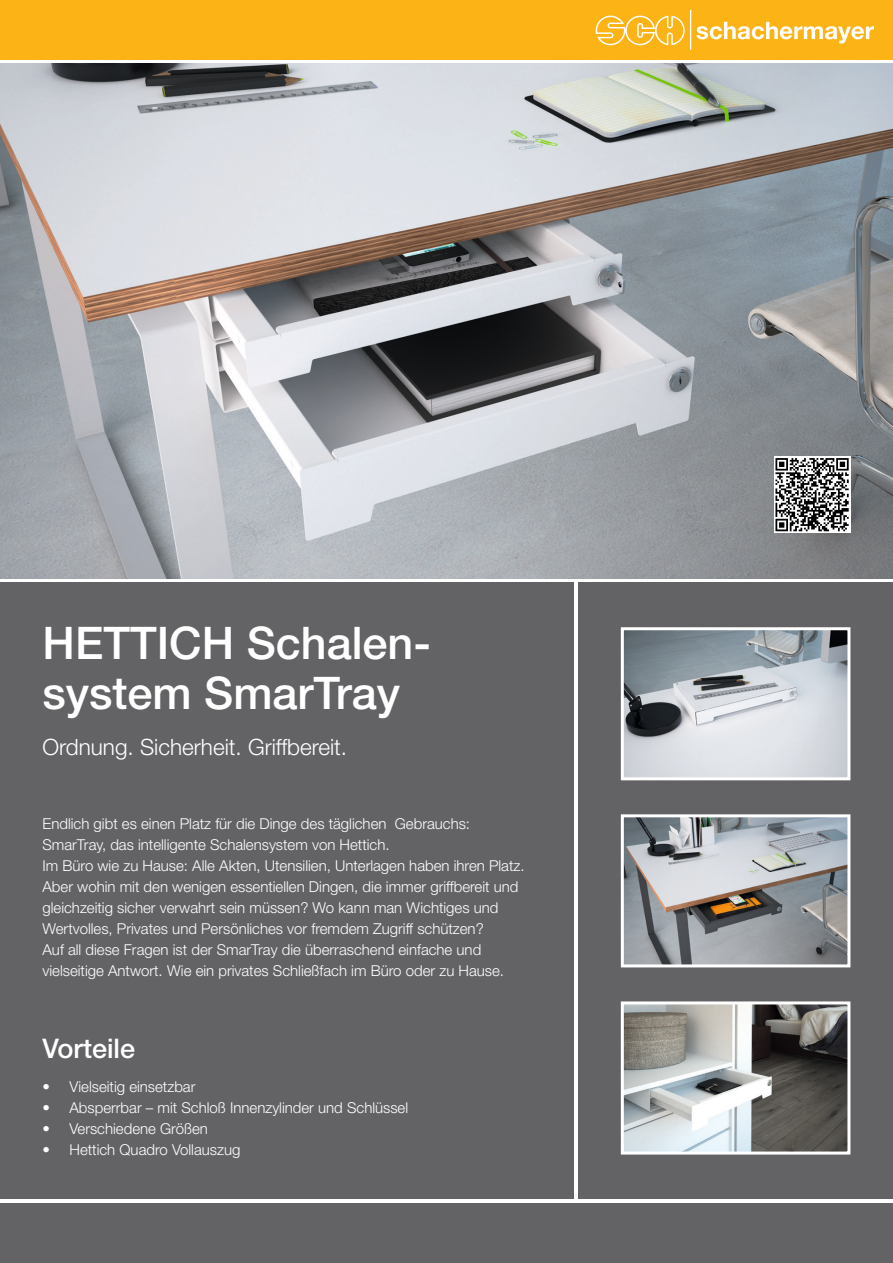
<style>
.page{position:relative;width:893px;height:1263px;background:#fff}
.page>*{position:absolute;margin:0;border:0;box-sizing:border-box;transform-origin:0 0}
.t1{font:500 45px/49.5px "Helvetica Neue LT Pro";color:#fff}
.t2{font:500 27px "Helvetica Neue LT Pro";color:#fff}
.t3{font:300 22.5px "Helvetica Neue LT Pro";color:#fff}
.t4{font:300 15px/21px "Helvetica Neue LT Pro";color:#fff}
</style>
<div class="page">
<div style="left:578px;top:583px;width:315px;height:616px;background:#636366"></div>
<div style="left:0;top:583px;width:574px;height:616px;background:#636366"></div>
<div style="left:0;top:0;width:893px;height:60px;background:#fbb316"></div>
<hr style="left:690px;top:10px;width:1px;height:40px;background:#fff">
<svg style="left:596px;top:16px;width:89px;height:29px"></svg>
<svg style="left:696px;top:22px;width:178px;height:21px"></svg>
<div style="left:0;top:1203px;width:893px;height:60px;background:#636366"></div>
<img style="left:0;top:64px;width:893px;height:514px">
<svg style="left:774px;top:456px;width:76px;height:77px"></svg>
<svg style="left:775px;top:458px;width:74px;height:73px"></svg>
<img style="left:625px;top:1005px;width:221px;height:145px">
<div style="left:621px;top:1001px;width:229px;height:153px;border:3px solid #fff"></div>
<img style="left:625px;top:818px;width:221px;height:145px">
<div style="left:621px;top:814px;width:229px;height:153px;border:3px solid #fff"></div>
<img style="left:625px;top:631px;width:221px;height:145px">
<div style="left:621px;top:627px;width:229px;height:153px;border:3px solid #fff"></div>
<h1 class="t1" style="left:43px;top:618px;width:390px">HETTICH Schalen&shy;system SmarTray</h1>
<h3 class="t3" style="left:43px;top:734px;width:306px">Ordnung. Sicherheit. Griffbereit.</h3>
<p class="t4" style="left:43px;top:813px;width:484px">Endlich gibt es einen Platz für die Dinge des täglichen Gebrauchs:<br>SmarTray, das intelligente Schalensystem von Hettich.<br>Im Büro wie zu Hause: Alle Akten, Utensilien, Unterlagen haben ihren Platz.<br>Aber wohin mit den wenigen essentiellen Dingen, die immer griffbereit und gleichzeitig sicher verwahrt sein müssen? Wo kann man Wichtiges und Wertvolles, Privates und Persönliches vor fremdem Zugriff schützen?<br>Auf all diese Fragen ist der SmarTray die überraschend einfache und vielseitige Antwort. Wie ein privates Schließfach im Büro oder zu Hause.</p>
<h2 class="t2" style="left:43px;top:1032px;width:94px">Vorteile</h2>
<p class="t4" style="left:43px;top:1075px;width:154px">• Vielseitig einsetzbar</p>
<p class="t4" style="left:43px;top:1096px;width:367px">• Absperrbar – mit Schloß Innenzylinder und Schlüssel</p>
<p class="t4" style="left:43px;top:1117px;width:167px">• Verschiedene Größen</p>
<p class="t4" style="left:43px;top:1138px;width:199px">• Hettich Quadro Vollauszug</p>
</div>
